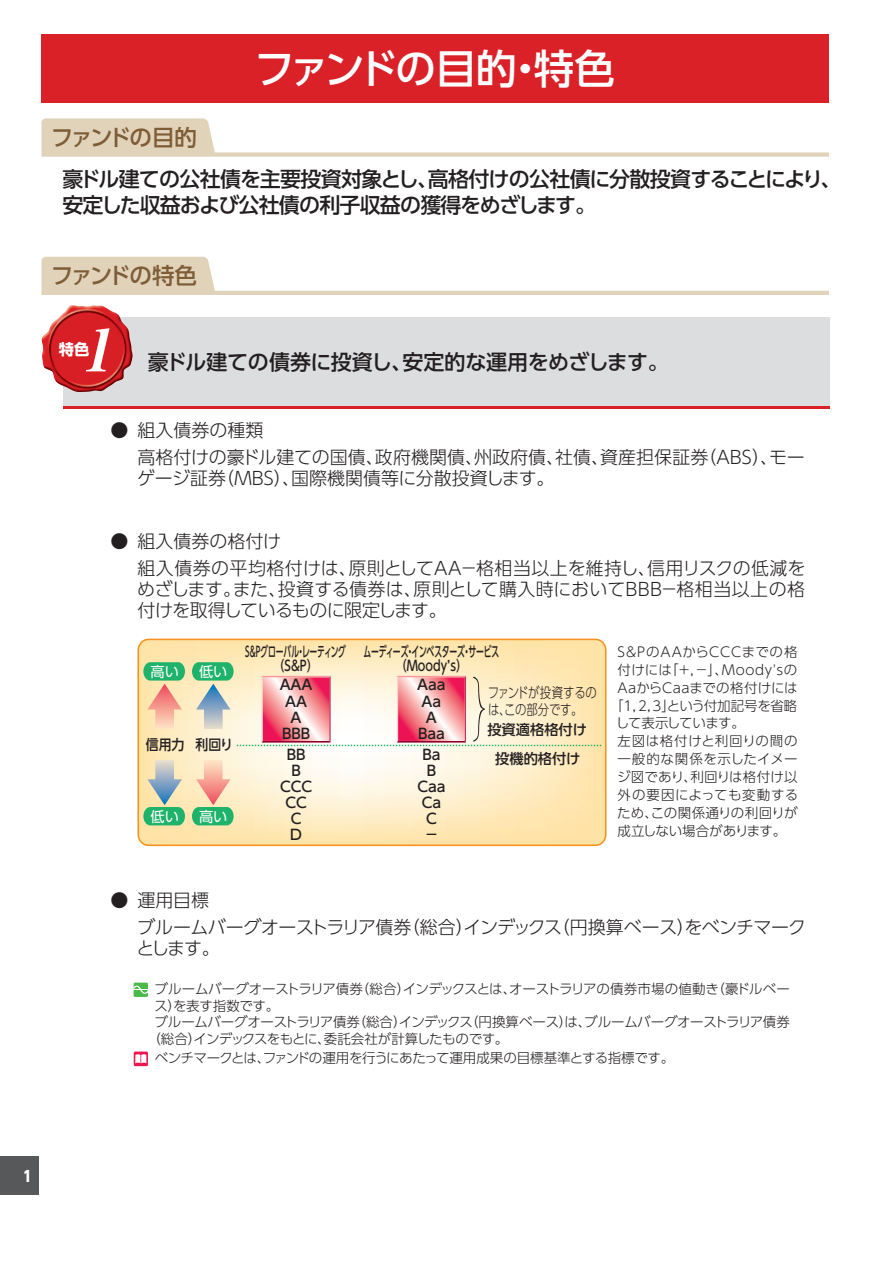
<style>
.page{position:relative;width:893px;height:1263px;background:#fff}
.page>*{position:absolute;margin:0;border:0;box-sizing:border-box;transform-origin:0 0}
.t1{font:italic 58.5px "Midashi Min Pr 5 MA31";color:#fff;scale:1.04 1}
.t2{font:500 40.5px "UD Shin Go Pro";letter-spacing:-.06em;color:#fff}
.t3{font:500 22.5px "UD Shin Go Pro";letter-spacing:-.095em;color:#7e5d36}
.t4{font:500 21px/25.5px "UD Shin Go Pro";letter-spacing:-.04em;color:#231f20}
.t5{font:500 21px "UD Shin Go Pro";letter-spacing:-.015em;color:#231f20}
.t6{font:300 18px/27px "UD Shin Go Pro";letter-spacing:-.005em;color:#231f20}
.t7{font:300 18px/21px "UD Shin Go Pro";letter-spacing:-.025em;color:#231f20}
.t8{font:300 18px/27px "UD Shin Go Pro";letter-spacing:-.03em;color:#231f20}
.t9{font:700 15.3px "UD Shin Go Pro";color:#fff}
.t10{font:800 15px "UD Shin Go Pro";color:#fff;scale:.9 1}
.t11{font:500 14.25px/16.2px "UD Shin Go Pro";color:#231f20;text-align:center}
.t12{font:500 14.25px/14.2px "UD Shin Go Pro";color:#231f20;text-align:center;scale:.55 1}
.t13{font:500 14.25px/14.2px "UD Shin Go Pro";letter-spacing:-.02em;color:#231f20;text-align:center;scale:.55 1}
.t14{font:300 14.25px/17.1px "UD Shin Go Pro";letter-spacing:-.025em;color:#231f20;scale:.8 1}
.t15{font:14.25px "UD Shin Go Pro";color:#fff}
.t16{font:500 14.25px "UD Shin Go Pro";color:#231f20;scale:.9 1}
.t17{font:500 14.25px "UD Shin Go Pro";color:#231f20;scale:.8 1}
.t18{font:300 13.5px "UD Shin Go Pro";letter-spacing:-.015em;color:#231f20}
.t19{font:300 13.5px "UD Shin Go Pro";letter-spacing:-.035em;color:#231f20}
.t20{font:300 13.5px "UD Shin Go Pro";letter-spacing:-.04em;color:#231f20}
.t21{font:300 13.5px "UD Shin Go Pro";letter-spacing:.04em;color:#231f20}
.t22{font:300 13.5px "UD Shin Go Pro";letter-spacing:.055em;color:#231f20}
.t23{font:300 13.5px "UD Shin Go Pro";letter-spacing:.06em;color:#231f20}
.t24{font:300 13.5px "UD Shin Go Pro";letter-spacing:.015em;color:#231f20}
.t25{font:300 13.5px "UD Shin Go Pro";letter-spacing:.01em;color:#231f20}
.t26{font:300 13.5px "UD Shin Go Pro";letter-spacing:.045em;color:#231f20}
.t27{font:300 13.5px "UD Shin Go Pro";letter-spacing:-.045em;color:#231f20}
</style>
<div class="page">
<div style="left:0;top:1157px;width:38px;height:38px;background:#57585a"></div>
<div style="left:41px;top:35px;width:788px;height:68px;background:#da2128"></div>
<svg style="left:41px;top:118px;width:788px;height:39px"></svg>
<svg style="left:41px;top:257px;width:788px;height:38px"></svg>
<div style="left:63px;top:318px;width:766px;height:91px;background:#dcdddf"></div>
<hr style="left:63px;top:406px;width:766px;height:3px;background:#da2128">
<img style="left:41px;top:305px;width:92px;height:87px">
<svg style="left:140px;top:639px;width:464px;height:204px;background:#feecc4"></svg>
<div style="left:137px;top:639px;width:470px;height:207px;border:2px solid #f7931d;border-radius:11px"></div>
<svg style="left:143px;top:662px;width:42px;height:67px;background:#c3c598"></svg>
<svg style="left:143px;top:760px;width:42px;height:65px;background:#a4c7a5"></svg>
<svg style="left:192px;top:760px;width:42px;height:65px;background:#c2c8a1"></svg>
<svg style="left:192px;top:662px;width:409px;height:84px;background:#f1d3bf"></svg>
<div style="left:134px;top:982px;width:14px;height:15px;background:#4cb848"></div>
<svg style="left:134px;top:985px;width:14px;height:9px"></svg>
<svg style="left:134px;top:1051px;width:14px;height:15px"></svg>
<svg style="left:135px;top:1054px;width:11px;height:9px"></svg>
<h2 class="t2" style="left:254px;top:36px;width:362px">ファンドの目的・特色</h2>
<h3 class="t3" style="left:51px;top:119px;width:147px">ファンドの目的</h3>
<h3 class="t4" style="left:62px;top:166px;width:781px">豪ドル建ての公社債を主要投資対象とし、高格付けの公社債に分散投資することにより、安定した収益および公社債の利子収益の獲得をめざします。</h3>
<h3 class="t3" style="left:51px;top:258px;width:148px">ファンドの特色</h3>
<h1 class="t1" style="left:80px;top:304px;width:49px">1</h1>
<p class="t9" style="left:59px;top:337px;width:32px">特色</p>
<h3 class="t5" style="left:148px;top:345px;width:522px">豪ドル建ての債券に投資し、安定的な運用をめざします。</h3>
<h3 class="t6" style="left:137px;top:416px;width:669px;text-indent:-27px">● 組入債券の種類<br>高格付けの豪ドル建ての国債、政府機関債、州政府債、社債、資産担保証券（ＡＢＳ）、モー</h3>
<h3 class="t6" style="left:137px;top:464px;width:419px">ゲージ証券（ＭＢＳ）、国際機関債等に分散投資します。</h3>
<h3 class="t6" style="left:137px;top:527px;width:669px;text-indent:-27px">● 組入債券の格付け<br>組入債券の平均格付けは、原則としてＡＡ－格相当以上を維持し、信用リスクの低減を</h3>
<h3 class="t7" style="left:137px;top:578px;width:669px">めざします。また、投資する債券は、原則として購入時においてＢＢＢ－格相当以上の格付けを取得しているものに限定します。</h3>
<p class="t15" style="left:150px;top:660px;width:30px">高い</p>
<p class="t15" style="left:199px;top:660px;width:30px">低い</p>
<p class="t16" style="left:146px;top:733px;width:44px">信用力</p>
<p class="t16" style="left:196px;top:733px;width:43px">利回り</p>
<p class="t15" style="left:150px;top:805px;width:30px">低い</p>
<p class="t15" style="left:199px;top:805px;width:30px">高い</p>
<p class="t13" style="left:245px;top:644px;width:185px">S&amp;Pグローバル・レーティング（S&amp;P）</p>
<p class="t12" style="left:364px;top:644px;width:248px">ムーディーズ・インベスターズ・サービス（Moody s）</p>
<p class="t17" style="left:447px;top:645px;width:5px">,</p>
<p class="t11" style="left:280px;top:676px;width:34px">AAA<br>AA<br>A<br>BBB</p>
<p class="t11" style="left:280px;top:746px;width:34px">BB<br>B<br>CCC<br>CC<br>C<br>D</p>
<p class="t11" style="left:417px;top:676px;width:30px">Aaa<br>Aa<br>A<br>Baa</p>
<p class="t11" style="left:417px;top:746px;width:30px">Ba<br>B<br>Caa<br>Ca<br>C－</p>
<p class="t14" style="left:488px;top:683px;width:138px">ファンドが投資するのは、この部分です。</p>
<p class="t11" style="left:487px;top:714px;width:101px;line-height:29px">投資適格格付け投機的格付け</p>
<p class="t23" style="left:617px;top:640px;width:182px">S＆PのAAからCCCまでの格</p>
<p class="t22" style="left:617px;top:658px;width:181px">付けには「＋，－」、Moody'sの</p>
<p class="t24" style="left:617px;top:676px;width:182px">AaからCaaまでの格付けには</p>
<p class="t18" style="left:610px;top:694px;width:189px">「1，2，3」という付加記号を省略</p>
<p class="t27" style="left:616px;top:712px;width:131px">して表示しています。</p>
<p class="t21" style="left:617px;top:730px;width:181px">左図は格付けと利回りの間の</p>
<p class="t21" style="left:617px;top:748px;width:181px">一般的な関係を示したイメー</p>
<p class="t25" style="left:617px;top:766px;width:182px">ジ図であり、利回りは格付け以</p>
<p class="t26" style="left:617px;top:784px;width:182px">外の要因によっても変動する</p>
<p class="t18" style="left:617px;top:802px;width:182px">ため、この関係通りの利回りが</p>
<p class="t18" style="left:617px;top:820px;width:170px">成立しない場合があります。</p>
<h3 class="t8" style="left:137px;top:886px;width:670px;text-indent:-27px">● 運用目標<br>ブルームバーグオーストラリア債券（総合）インデックス（円換算ベース）をベンチマーク</h3>
<h3 class="t6" style="left:136px;top:934px;width:85px">とします。</h3>
<p class="t18" style="left:154px;top:978px;width:637px">ブルームバーグオーストラリア債券（総合）インデックスとは、オーストラリアの債券市場の値動き（豪ドルベー</p>
<p class="t18" style="left:154px;top:995px;width:126px">ス）を表す指数です。</p>
<p class="t18" style="left:154px;top:1011px;width:637px">ブルームバーグオーストラリア債券（総合）インデックス（円換算ベース）は、ブルームバーグオーストラリア債券</p>
<p class="t20" style="left:147px;top:1028px;width:363px">（総合）インデックスをもとに、委託会社が計算したものです。</p>
<p class="t19" style="left:155px;top:1047px;width:521px">ベンチマークとは、ファンドの運用を行うにあたって運用成果の目標基準とする指標です。</p>
<p class="t10" style="left:23px;top:1163px;width:11px">1</p>
</div>
